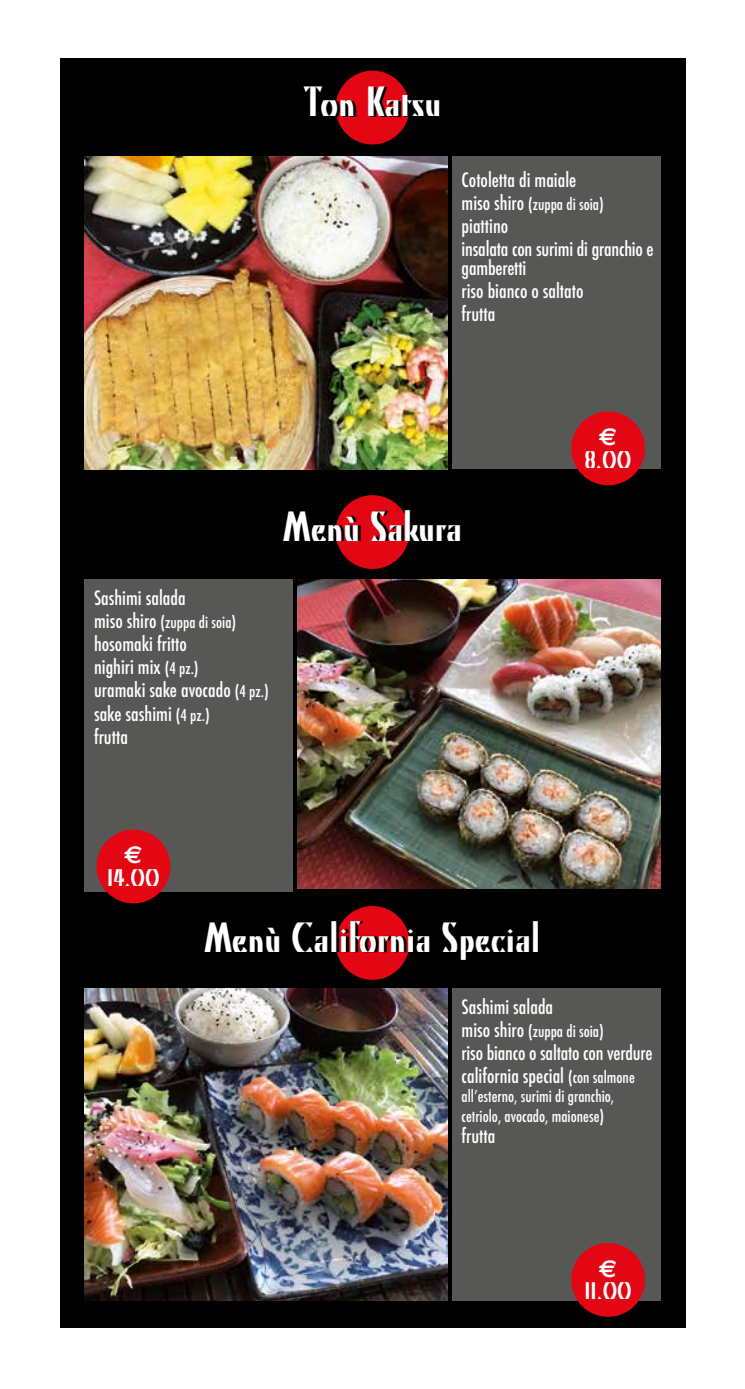
<style>
.page{position:relative;width:745px;height:1389px;background:#fff}
.page>*{position:absolute;margin:0;border:0;box-sizing:border-box;transform-origin:0 0}
.t1{font:42px "Kino";color:#fff}
.t2{font:24.5px "Kino";color:#fff}
.t3{font:700 24.5px "Euro Sans";color:#fff}
.t4{font:500 condensed 19.25px/23.1px "Futura";color:#fff}
.t5{font:500 condensed 15.75px/19.2px "Futura";color:#fff}
.s1{font-size:19.25px}
.s2{font-size:15.75px}
</style>
<div class="page">
<div style="left:60px;top:58px;width:625px;height:1270px;background:#000"></div>
<hr style="left:744px;top:0;width:1px;height:1389px;background:#000">
<img style="left:84px;top:988px;width:362px;height:313px">
<div style="left:451px;top:988px;width:209px;height:313px;background:#575756"></div>
<img style="left:298px;top:579px;width:362px;height:310px">
<div style="left:84px;top:579px;width:209px;height:313px;background:#575756"></div>
<img style="left:84px;top:157px;width:362px;height:312px">
<div style="left:451px;top:156px;width:209px;height:313px;background:#575756"></div>
<div style="left:335px;top:495px;width:74px;height:74px;background:#e30613;border-radius:50%"></div>
<svg style="left:335px;top:510px;width:74px;height:31px"></svg>
<div style="left:96px;top:830px;width:74px;height:73px;background:#e30613;border-radius:50%"></div>
<div style="left:335px;top:906px;width:74px;height:74px;background:#e30613;border-radius:50%"></div>
<svg style="left:335px;top:921px;width:75px;height:39px"></svg>
<div style="left:570px;top:1243px;width:74px;height:74px;background:#e30613;border-radius:50%"></div>
<div style="left:335px;top:71px;width:74px;height:74px;background:#e30613;border-radius:50%"></div>
<svg style="left:335px;top:87px;width:75px;height:29px"></svg>
<div style="left:570px;top:411px;width:74px;height:74px;background:#e30613;border-radius:50%"></div>
<h1 class="t1" style="left:304px;top:78px;width:139px">Ton Katsu</h1>
<p class="t4" style="left:461px;top:168px;width:116px">Cotoletta di maiale</p>
<p class="t5" style="left:461px;top:194px;width:144px"><span class="s1">miso shiro</span> (zuppa di soia)</p>
<p class="t4" style="left:461px;top:214px;width:193px">piattino<br>insalata con surimi di granchio e</p>
<p class="t4" style="left:461px;top:257px;width:123px">gamberetti<br>riso bianco o saltato frutta</p>
<p class="t3" style="left:598px;top:422px;width:20px">€</p>
<p class="t2" style="left:584px;top:445px;width:48px">8.00</p>
<h1 class="t1" style="left:283px;top:503px;width:180px">Menù Sakura</h1>
<p class="t4" style="left:94px;top:586px;width:93px">Sashimi salada</p>
<p class="t5" style="left:94px;top:613px;width:144px"><span class="s1">miso shiro</span> (zuppa di soia)</p>
<p class="t4" style="left:94px;top:633px;width:176px">hosomaki fritto<br>nighiri mix <span class="s2">(4 pz.)<br></span>uramaki sake avocado <span class="s2">(4 pz.) </span>sake sashimi <span class="s2">(4 pz.)<br></span>frutta</p>
<p class="t3" style="left:124px;top:840px;width:20px">€</p>
<p class="t2" style="left:107px;top:864px;width:54px">14.00</p>
<h1 class="t1" style="left:204px;top:913px;width:337px">Menù California Special</h1>
<p class="t4" style="left:461px;top:996px;width:93px">Sashimi salada</p>
<p class="t5" style="left:461px;top:1022px;width:144px"><span class="s1">miso shiro</span> (zuppa di soia)</p>
<p class="t4" style="left:461px;top:1042px;width:192px">riso bianco o saltato con verdure california special <span class="s2">(con salmone</span></p>
<p class="t5" style="left:461px;top:1087px;width:154px">all’esterno, surimi di granchio, cetriolo, avocado, maionese)</p>
<p class="t4" style="left:461px;top:1124px;width:35px">frutta</p>
<p class="t3" style="left:598px;top:1254px;width:20px">€</p>
<p class="t2" style="left:584px;top:1277px;width:49px">11.00</p>
</div>
